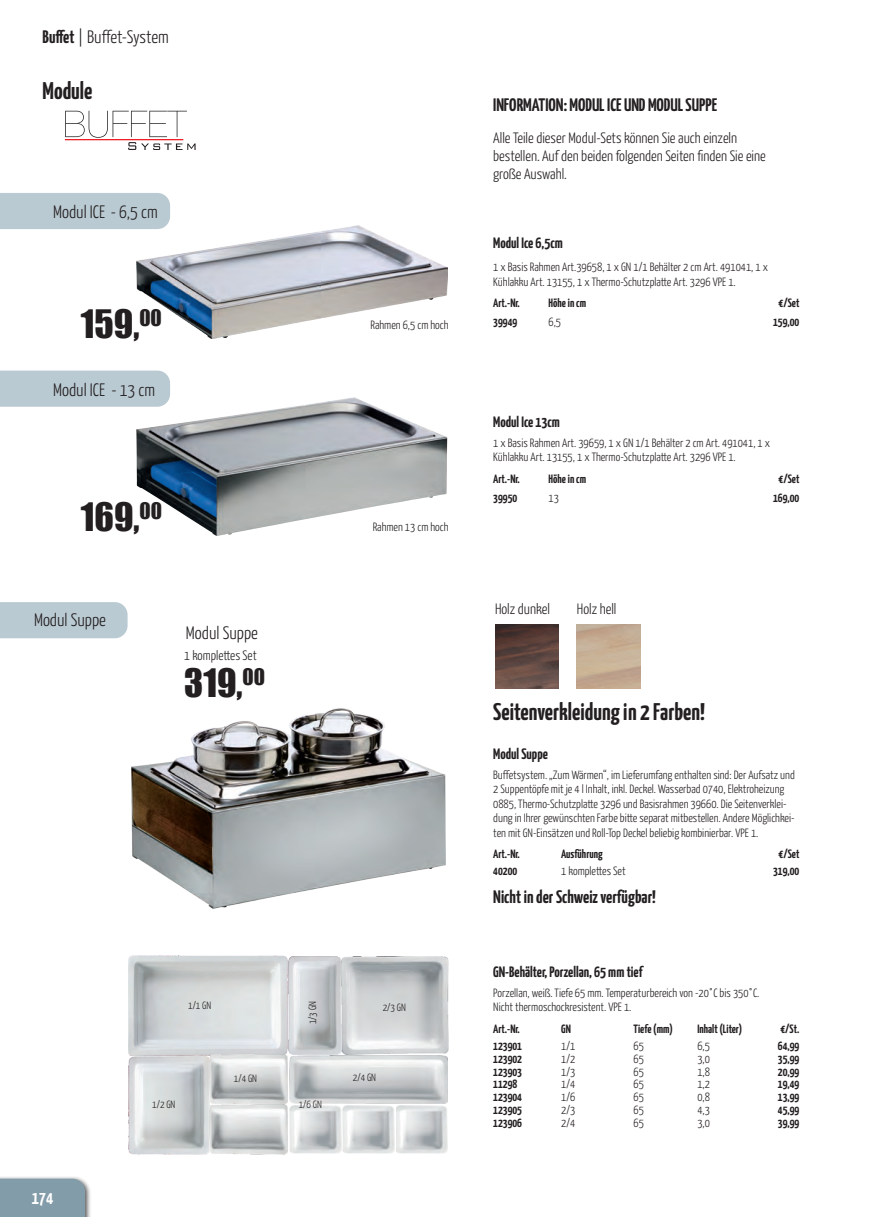
<style>
.page{position:relative;width:893px;height:1217px;background:#fff}
.page>*{position:absolute;margin:0;border:0;box-sizing:border-box;transform-origin:0 0}
.t1{font:36px "Impact";color:#231f20}
.t2{font:700 24px "Yanone Kaffeesatz";color:#231f20}
.t3{font:300 18px "Yanone Kaffeesatz";color:#231f20}
.t4{font:700 18px "Yanone Kaffeesatz";color:#231f20}
.t5{font:700 18px "Yanone Kaffeesatz";color:#fff}
.t6{font:300 15px/18px "Yanone Kaffeesatz";color:#231f20}
.t7{font:700 15px "Yanone Kaffeesatz";color:#231f20}
.t8{font:300 13.5px "Yanone Kaffeesatz";color:#231f20}
.t9{font:300 12px/14.4px "Yanone Kaffeesatz";color:#231f20}
.t10{font:700 12px "Yanone Kaffeesatz";color:#231f20}
.t11{font:300 10.5px "Yanone Kaffeesatz";color:#231f20}
.s1{font-weight:700}
</style>
<div class="page">
<img style="left:129px;top:955px;width:212px;height:100px">
<img style="left:129px;top:1056px;width:80px;height:98px">
<img style="left:209px;top:1054px;width:79px;height:100px">
<img style="left:290px;top:1105px;width:51px;height:47px">
<img style="left:342px;top:956px;width:107px;height:97px">
<img style="left:290px;top:1055px;width:158px;height:48px">
<img style="left:343px;top:1105px;width:51px;height:47px">
<img style="left:396px;top:1105px;width:52px;height:47px">
<img style="left:136px;top:226px;width:311px;height:112px">
<img style="left:136px;top:397px;width:311px;height:139px">
<img style="left:132px;top:708px;width:314px;height:200px">
<div style="left:0;top:193px;width:170px;height:36px;background:#bacad2"></div>
<div style="left:0;top:370px;width:170px;height:36px;background:#bacad2"></div>
<svg style="left:65px;top:111px;width:131px;height:39px"></svg>
<hr style="left:65px;top:139px;width:118px;height:1px;background:#ee1d23">
<img style="left:495px;top:624px;width:64px;height:64px">
<div style="left:0;top:602px;width:128px;height:36px;background:#bacad2"></div>
<div style="left:0;top:1175px;width:92px;height:41px;background:#231f20;opacity:.75"></div>
<div style="left:0;top:1178px;width:85px;height:39px;background:#839ca9"></div>
<h3 class="t3" style="left:43px;top:25px;width:128px"><span class="s1">Buffet</span> | Buffet-System</h3>
<h2 class="t2" style="left:43px;top:73px;width:51px">Module</h2>
<h3 class="t3" style="left:53px;top:201px;width:106px">Modul ICE - 6,5 cm</h3>
<h1 class="t1" style="left:81px;top:296px;width:83px">159,<sup>00</sup></h1>
<h3 class="t3" style="left:53px;top:378px;width:103px">Modul ICE - 13 cm</h3>
<h1 class="t1" style="left:81px;top:489px;width:83px">169,<sup>00</sup></h1>
<h3 class="t3" style="left:34px;top:608px;width:73px">Modul Suppe</h3>
<h3 class="t3" style="left:186px;top:621px;width:73px">Modul Suppe</h3>
<p class="t8" style="left:184px;top:647px;width:74px">1 komplettes Set</p>
<h1 class="t1" style="left:184px;top:655px;width:82px">319,<sup>00</sup></h1>
<p class="t9" style="left:371px;top:317px;width:80px">Rahmen 6,5 cm hoch</p>
<p class="t9" style="left:373px;top:518px;width:77px">Rahmen 13 cm hoch</p>
<h3 class="t5" style="left:32px;top:1185px;width:23px">174</h3>
<p class="t11" style="left:188px;top:998px;width:25px">1/1 GN</p>
<p class="t11" style="left:152px;top:1097px;width:25px">1/2 GN</p>
<p class="t11" style="left:234px;top:1071px;width:25px">1/4 GN</p>
<p class="t11" style="left:306px;top:1024px;width:25px;rotate:-90deg">1/3 GN</p>
<p class="t11" style="left:299px;top:1097px;width:25px">1/6 GN</p>
<p class="t11" style="left:383px;top:1001px;width:25px">2/3 GN</p>
<p class="t11" style="left:353px;top:1070px;width:25px">2/4 GN</p>
<h3 class="t4" style="left:493px;top:92px;width:225px">INFORMATION: MODUL ICE UND MODUL SUPPE</h3>
<p class="t6" style="left:493px;top:128px;width:274px">Alle Teile dieser Modul-Sets können Sie auch einzeln bestellen. Auf den beiden folgenden Seiten finden Sie eine große Auswahl.</p>
<p class="t7" style="left:493px;top:232px;width:71px">Modul Ice 6,5cm</p>
<p class="t9" style="left:493px;top:259px;width:276px">1 x Basis Rahmen Art.39658, 1 x GN 1/1 Behälter 2 cm Art. 491041, 1 x<br>Kühlakku Art. 13155, 1 x Thermo-Schutzplatte Art. 3296 VPE 1.</p>
<p class="t10" style="left:493px;top:294px;width:28px">Art.-Nr.</p>
<p class="t10" style="left:549px;top:294px;width:39px">Höhe in cm</p>
<p class="t10" style="left:779px;top:294px;width:22px">€/Set</p>
<p class="t10" style="left:493px;top:313px;width:26px">39949</p>
<p class="t9" style="left:549px;top:314px;width:14px">6,5</p>
<p class="t10" style="left:773px;top:313px;width:28px">159,00</p>
<p class="t7" style="left:493px;top:411px;width:68px">Modul Ice 13cm</p>
<p class="t9" style="left:493px;top:435px;width:278px">1 x Basis Rahmen Art. 39659, 1 x GN 1/1 Behälter 2 cm Art. 491041, 1 x<br>Kühlakku Art. 13155, 1 x Thermo-Schutzplatte Art. 3296 VPE 1.</p>
<p class="t10" style="left:493px;top:470px;width:28px">Art.-Nr.</p>
<p class="t10" style="left:549px;top:470px;width:39px">Höhe in cm</p>
<p class="t10" style="left:779px;top:470px;width:22px">€/Set</p>
<p class="t10" style="left:493px;top:489px;width:26px">39950</p>
<p class="t9" style="left:549px;top:490px;width:12px">13</p>
<p class="t10" style="left:773px;top:489px;width:28px">169,00</p>
<p class="t6" style="left:495px;top:599px;width:56px">Holz dunkel</p>
<p class="t6" style="left:577px;top:599px;width:41px">Holz hell</p>
<h2 class="t2" style="left:493px;top:694px;width:213px">Seitenverkleidung in 2 Farben!</h2>
<p class="t7" style="left:493px;top:742px;width:56px">Modul Suppe</p>
<p class="t9" style="left:493px;top:767px;width:303px">Buffetsystem. „Zum Wärmen“, im Lieferumfang enthalten sind: Der Aufsatz und 2 Suppentöpfe mit je 4 l Inhalt, inkl. Deckel. Wasserbad 0740, Elektroheizung 0885, Thermo-Schutzplatte 3296 und Basisrahmen 39660. Die Seitenverklei&shy;dung in Ihrer gewünschten Farbe bitte separat mitbestellen. Andere Möglichkei&shy;ten mit GN-Einsätzen und Roll-Top Deckel beliebig kombinierbar. VPE 1.</p>
<p class="t10" style="left:493px;top:845px;width:28px">Art.-Nr.</p>
<p class="t10" style="left:561px;top:845px;width:43px">Ausführung</p>
<p class="t10" style="left:779px;top:845px;width:22px">€/Set</p>
<p class="t10" style="left:493px;top:862px;width:26px">40200</p>
<p class="t9" style="left:561px;top:863px;width:66px">1 komplettes Set</p>
<p class="t10" style="left:773px;top:862px;width:28px">319,00</p>
<h3 class="t4" style="left:493px;top:883px;width:164px">Nicht in der Schweiz verfügbar!</h3>
<p class="t7" style="left:493px;top:960px;width:151px">GN-Behälter, Porzellan, 65 mm tief</p>
<p class="t9" style="left:493px;top:985px;width:268px">Porzellan, weiß. Tiefe 65 mm. Temperaturbereich von -20°C bis 350°C.<br>Nicht thermoschockresistent. VPE 1.</p>
<p class="t10" style="left:493px;top:1020px;width:28px">Art.-Nr.</p>
<p class="t10" style="left:561px;top:1020px;width:11px">GN</p>
<p class="t10" style="left:634px;top:1020px;width:41px">Tiefe (mm)</p>
<p class="t10" style="left:697px;top:1020px;width:47px">Inhalt (Liter)</p>
<p class="t10" style="left:780px;top:1020px;width:21px">€/St.</p>
<p class="t10" style="left:493px;top:1037px;width:30px">123901</p>
<p class="t9" style="left:561px;top:1038px;width:16px">1/1</p>
<p class="t9" style="left:634px;top:1038px;width:12px">65</p>
<p class="t9" style="left:697px;top:1038px;width:14px">6,5</p>
<p class="t10" style="left:778px;top:1037px;width:23px">64,99</p>
<p class="t10" style="left:493px;top:1049px;width:30px">123902</p>
<p class="t9" style="left:561px;top:1050px;width:16px">1/2</p>
<p class="t9" style="left:634px;top:1050px;width:12px">65</p>
<p class="t9" style="left:697px;top:1050px;width:14px">3,0</p>
<p class="t10" style="left:778px;top:1049px;width:23px">35,99</p>
<p class="t10" style="left:493px;top:1062px;width:30px">123903</p>
<p class="t9" style="left:561px;top:1063px;width:16px">1/3</p>
<p class="t9" style="left:634px;top:1063px;width:12px">65</p>
<p class="t9" style="left:697px;top:1063px;width:14px">1,8</p>
<p class="t10" style="left:778px;top:1062px;width:23px">20,99</p>
<p class="t10" style="left:493px;top:1075px;width:26px">11298</p>
<p class="t9" style="left:561px;top:1076px;width:16px">1/4</p>
<p class="t9" style="left:634px;top:1076px;width:12px">65</p>
<p class="t9" style="left:697px;top:1076px;width:14px">1,2</p>
<p class="t10" style="left:778px;top:1075px;width:23px">19,49</p>
<p class="t10" style="left:493px;top:1088px;width:30px">123904</p>
<p class="t9" style="left:561px;top:1089px;width:16px">1/6</p>
<p class="t9" style="left:634px;top:1089px;width:12px">65</p>
<p class="t9" style="left:697px;top:1089px;width:14px">0,8</p>
<p class="t10" style="left:778px;top:1088px;width:23px">13,99</p>
<p class="t10" style="left:493px;top:1100px;width:30px">123905</p>
<p class="t9" style="left:561px;top:1101px;width:16px">2/3</p>
<p class="t9" style="left:634px;top:1101px;width:12px">65</p>
<p class="t9" style="left:697px;top:1101px;width:14px">4,3</p>
<p class="t10" style="left:778px;top:1100px;width:23px">45,99</p>
<p class="t10" style="left:493px;top:1113px;width:30px">123906</p>
<p class="t9" style="left:561px;top:1114px;width:16px">2/4</p>
<p class="t9" style="left:634px;top:1114px;width:12px">65</p>
<p class="t9" style="left:697px;top:1114px;width:14px">3,0</p>
<p class="t10" style="left:778px;top:1113px;width:23px">39,99</p>
</div>
